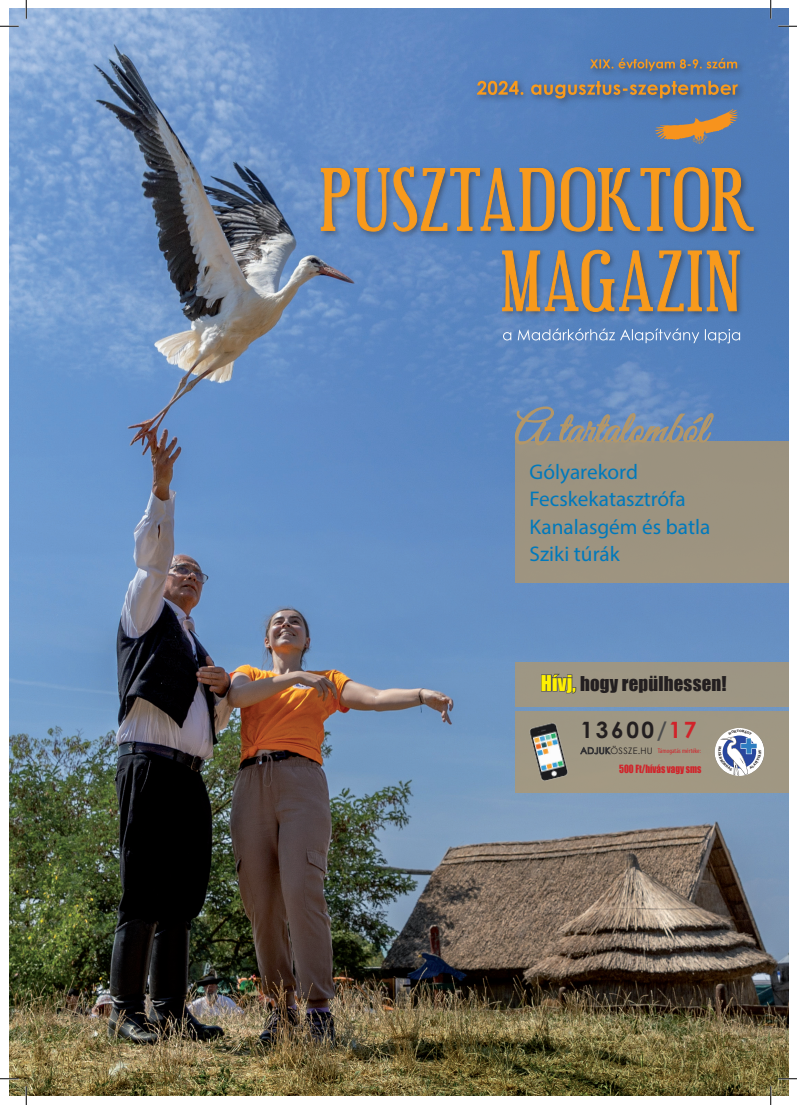
<style>
.page{position:relative;width:797px;height:1105px;background:#fff}
.page>*{position:absolute;margin:0;border:0;box-sizing:border-box;transform-origin:0 0}
.t1{font:45px "Great Vibes";color:#b39769}
.t2{font:700 22.5px "Century Gothic";letter-spacing:.12em;color:#231f20}
.t3{font:21.25px/27.5px "Myriad Pro";color:#0079bc}
.t4{font:18.75px "Impact";letter-spacing:.01em;color:#231f20}
.t5{font:10.38px "Impact";color:#d1232a;scale:.87 1}
.t6{font:condensed 6.75px "Myriad Pro";letter-spacing:.01em;color:#d1232a}
.s1{font-size:20px;color:#fff101}
.s2{color:#4b4c4d}
.s3{color:#d1232a}
.s4{font-family:"Century Gothic";font-stretch:normal;font-size:9px;color:#231f20}
</style>
<div class="page">
<img style="left:9px;top:9px;width:779px;height:1087px">
<div style="left:514px;top:662px;width:274px;height:44px;background:#9e9684"></div>
<svg style="left:541px;top:673px;width:36px;height:21px"></svg>
<div style="left:514px;top:711px;width:274px;height:81px;background:#a09783"></div>
<svg style="left:580px;top:747px;width:31px;height:8px"></svg>
<img style="left:529px;top:722px;width:39px;height:59px">
<div style="left:473px;top:77px;width:273px;height:31px;background:#517db9"></div>
<svg style="left:477px;top:81px;width:261px;height:18px"></svg>
<div style="left:586px;top:54px;width:160px;height:25px;background:#231f20;opacity:.5"></div>
<svg style="left:590px;top:58px;width:147px;height:13px;background:#767c85"></svg>
<svg style="left:654px;top:109px;width:84px;height:35px;background:#8a8482"></svg>
<svg style="left:503px;top:329px;width:237px;height:14px;background:#7599c9"></svg>
<div style="left:499px;top:246px;width:248px;height:73px;background:#231f20;opacity:.5"></div>
<svg style="left:502px;top:250px;width:237px;height:62px;background:#918475"></svg>
<div style="left:317px;top:163px;width:444px;height:76px;background:#231f20;opacity:.5"></div>
<svg style="left:321px;top:167px;width:432px;height:64px;background:#8e857a"></svg>
<div style="left:514px;top:441px;width:274px;height:141px;background:#9c9380"></div>
<svg style="left:514px;top:375px;width:200px;height:71px;background:#6f8bb1"></svg>
<svg style="left:0;top:25px;width:19px;height:2px"></svg>
<svg style="left:778px;top:25px;width:19px;height:2px"></svg>
<svg style="left:0;top:1078px;width:19px;height:1px"></svg>
<svg style="left:778px;top:1078px;width:19px;height:1px"></svg>
<svg style="left:25px;top:0;width:2px;height:19px"></svg>
<svg style="left:25px;top:1086px;width:2px;height:19px"></svg>
<svg style="left:770px;top:0;width:1px;height:19px"></svg>
<svg style="left:770px;top:1086px;width:1px;height:19px"></svg>
<svg style="left:714px;top:728px;width:50px;height:48px"></svg>
<h1 class="t1" style="left:514px;top:404px;width:194px">A tartalomból</h1>
<p class="t3" style="left:529px;top:458px;width:182px">Gólyarekord<br>Fecskekatasztrófa<br>Kanalasgém és batla<br>Sziki túrák</p>
<p class="t4" style="left:541px;top:669px;width:187px"><span class="s1">Hívj,</span> hogy repülhessen!</p>
<p class="t2" style="left:580px;top:713px;width:117px">13600<span class="s2">/</span><span class="s3">17</span></p>
<p class="t6" style="left:580px;top:747px;width:122px"><span class="s4">ADJUKÖSSZE.HU</span> Támogatás mértéke:</p>
<p class="t5" style="left:619px;top:761px;width:96px">500 Ft/hívás vagy sms</p>
</div>
